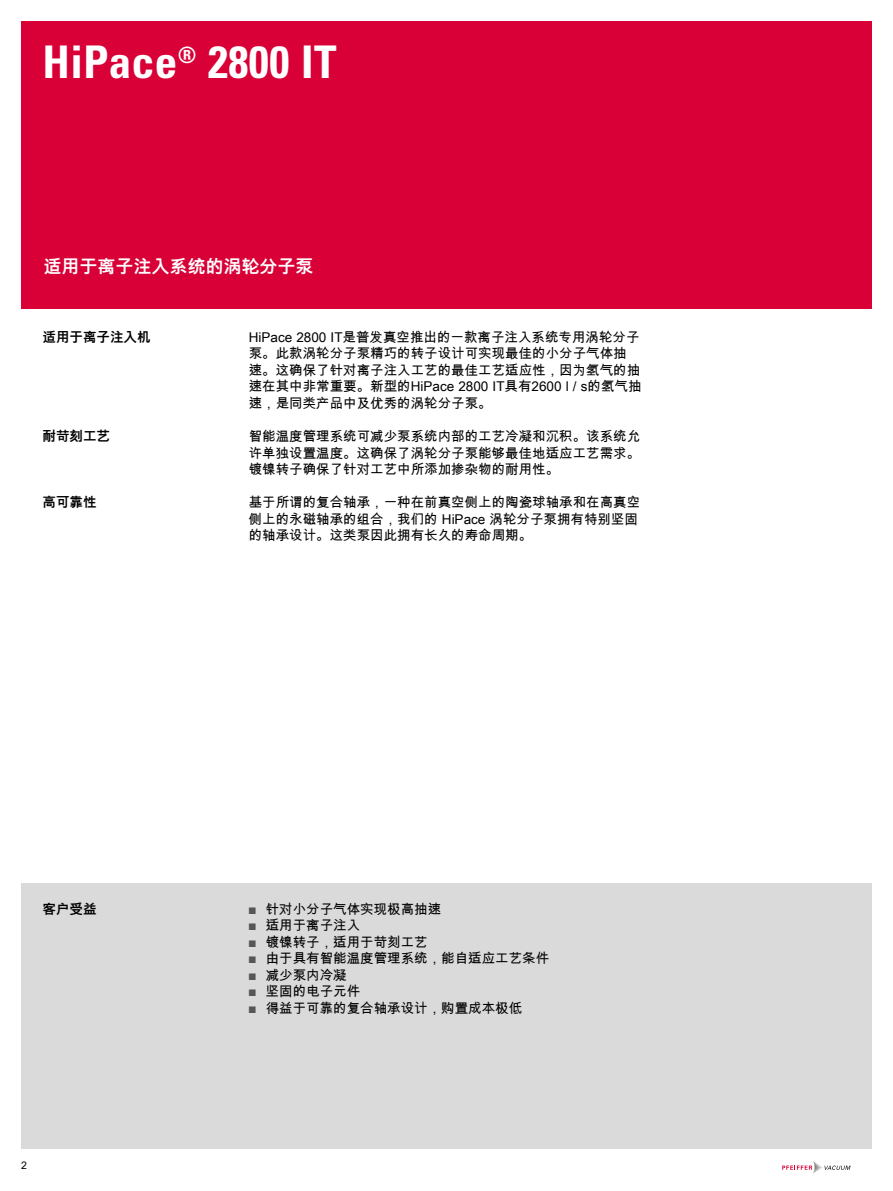
<style>
.page{position:relative;width:893px;height:1191px;background:#fff}
.page>*{position:absolute;margin:0;border:0;box-sizing:border-box;transform-origin:0 0}
.t1{font:700 condensed 45px "Univers";letter-spacing:.01em;color:#fff}
.t2{font:700 18px "Arial Unicode MS";color:#fff}
.t3{font:13.5px/16.5px "Arial Unicode MS";color:#000}
.t4{font:700 13.5px "Arial Unicode MS";color:#000}
.t5{font:10.5px "Arial Unicode MS";color:#000}
.s1{color:#565656}
</style>
<div class="page">
<svg style="left:782px;top:1161px;width:68px;height:12px"></svg>
<div style="left:21px;top:21px;width:851px;height:287px;background:#d80036"></div>
<div style="left:21px;top:882px;width:851px;height:266px;background:#dadada"></div>
<h1 class="t1" style="left:43px;top:35px;width:296px">HiPace<sup>®</sup> 2800 IT</h1>
<h2 class="t2" style="left:43px;top:253px;width:271px">适用于离子注入系统的涡轮分子泵</h2>
<p class="t4" style="left:43px;top:327px;width:109px">适用于离子注入机</p>
<p class="t3" style="left:249px;top:329px;width:394px">HiPace 2800 IT是普发真空推出的一款离子注入系统专用涡轮分子泵。此款涡轮分子泵精巧的转子设计可实现最佳的小分子气体抽速。这确保了针对离子注入工艺的最佳工艺适应性，因为氢气的抽速在其中非常重要。新型的HiPace 2800 IT具有2600 l / s的氢气抽速，是同类产品中及优秀的涡轮分子泵。</p>
<p class="t4" style="left:43px;top:426px;width:69px">耐苛刻工艺</p>
<p class="t3" style="left:249px;top:428px;width:393px;text-align:justify">智能温度管理系统可减少泵系统内部的工艺冷凝和沉积。该系统允许单独设置温度。这确保了涡轮分子泵能够最佳地适应工艺需求。镀镍转子确保了针对工艺中所添加掺杂物的耐用性。</p>
<p class="t4" style="left:43px;top:492px;width:55px">高可靠性</p>
<p class="t3" style="left:249px;top:494px;width:393px">基于所谓的复合轴承，一种在前真空侧上的陶瓷球轴承和在高真空侧上的永磁轴承的组合，我们的 HiPace 涡轮分子泵拥有特别坚固的轴承设计。这类泵因此拥有长久的寿命周期。</p>
<p class="t4" style="left:43px;top:899px;width:55px">客户受益</p>
<p class="t3" style="left:249px;top:900px;width:194px"><span class="s1">■</span> 针对小分子气体实现极高抽速</p>
<p class="t3" style="left:249px;top:916px;width:113px"><span class="s1">■</span> 适用于离子注入</p>
<p class="t3" style="left:249px;top:933px;width:181px"><span class="s1">■</span> 镀镍转子，适用于苛刻工艺</p>
<p class="t3" style="left:249px;top:949px;width:302px"><span class="s1">■</span> 由于具有智能温度管理系统，能自适应工艺条件</p>
<p class="t3" style="left:249px;top:966px;width:100px"><span class="s1">■</span> 减少泵内冷凝</p>
<p class="t3" style="left:249px;top:982px;width:113px"><span class="s1">■</span> 坚固的电子元件</p>
<p class="t3" style="left:249px;top:999px;width:275px"><span class="s1">■</span> 得益于可靠的复合轴承设计，购置成本极低</p>
<p class="t5" style="left:21px;top:1157px;width:7px">2</p>
</div>
